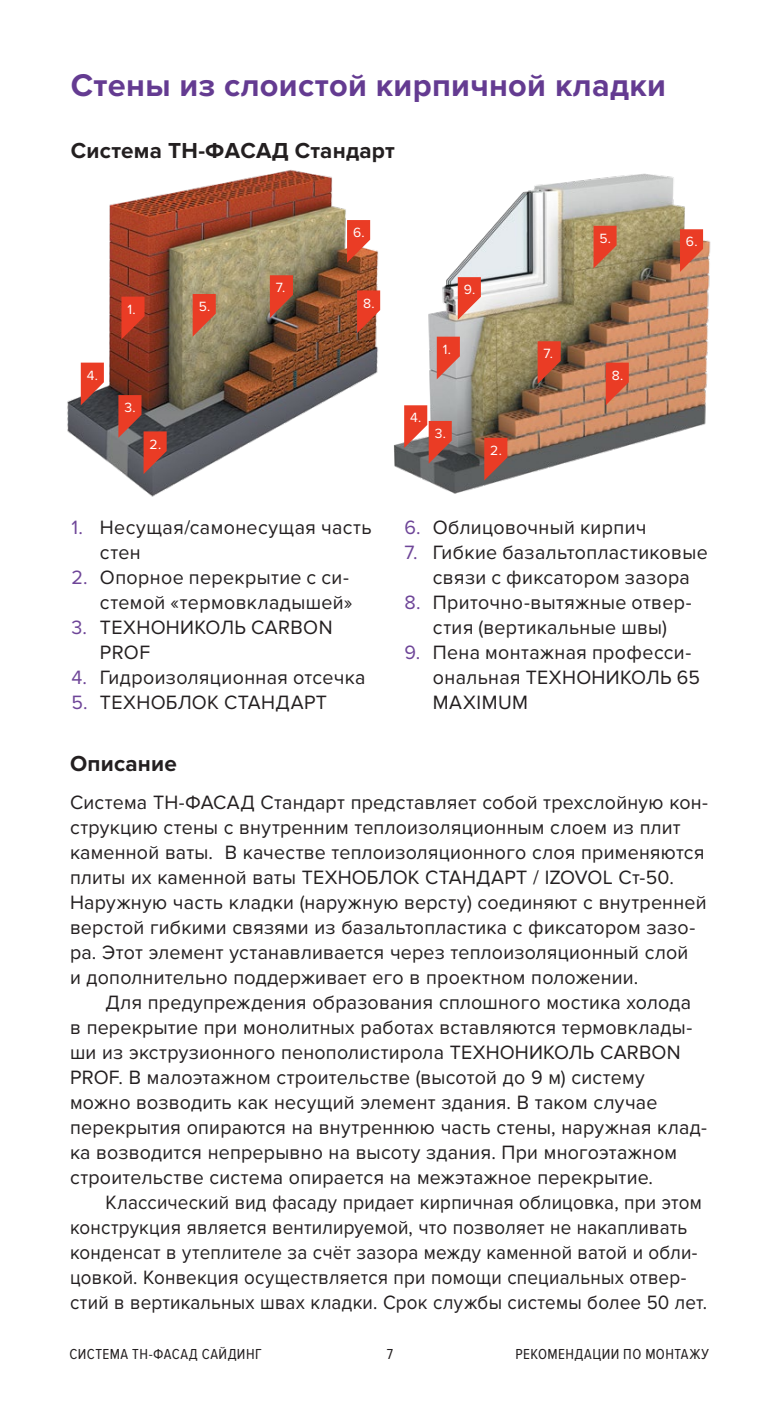
<style>
.page{position:relative;width:780px;height:1418px;background:#fff}
.page>*{position:absolute;margin:0;border:0;box-sizing:border-box;transform-origin:0 0}
.t1{font:700 32.5px "Proxima Nova";letter-spacing:.01em;color:#643b91}
.t2{font:700 22.5px "Proxima Nova";letter-spacing:.01em;color:#231f20}
.t3{font:20px/25px "Proxima Nova";letter-spacing:.01em;color:#231f20}
.t4{font:20px/25px "Proxima Nova";letter-spacing:.01em;color:#231f20;scale:.94 1}
.t5{font:15px "Proxima Nova Cond";letter-spacing:.03em;color:#231f20}
.t6{font:13.75px "Proxima Nova";color:#fff}
.s1{color:#6e4598}
</style>
<div class="page">
<img style="left:67px;top:169px;width:644px;height:328px">
<svg style="left:118px;top:395px;width:49px;height:79px;background:#924f48"></svg>
<svg style="left:484px;top:438px;width:23px;height:42px"></svg>
<svg style="left:81px;top:362px;width:23px;height:43px"></svg>
<svg style="left:404px;top:405px;width:48px;height:58px;background:#ba6156"></svg>
<svg style="left:193px;top:294px;width:23px;height:42px"></svg>
<svg style="left:593px;top:226px;width:23px;height:42px"></svg>
<svg style="left:347px;top:220px;width:23px;height:43px"></svg>
<svg style="left:680px;top:229px;width:23px;height:43px"></svg>
<svg style="left:357px;top:290px;width:23px;height:43px"></svg>
<svg style="left:605px;top:362px;width:23px;height:43px"></svg>
<svg style="left:458px;top:277px;width:23px;height:43px"></svg>
<svg style="left:270px;top:275px;width:23px;height:43px"></svg>
<svg style="left:537px;top:341px;width:23px;height:43px"></svg>
<svg style="left:121px;top:296px;width:23px;height:43px"></svg>
<svg style="left:437px;top:336px;width:23px;height:43px"></svg>
<h1 class="t1" style="left:71px;top:66px;width:596px">Стены из слоистой кирпичной кладки</h1>
<p class="t2" style="left:71px;top:138px;width:325px">Система ТН-ФАСАД Стандарт</p>
<p class="t6" style="left:87px;top:367px;width:13px">4.</p>
<p class="t6" style="left:127px;top:301px;width:10px">1.</p>
<p class="t6" style="left:124px;top:400px;width:13px">3.</p>
<p class="t6" style="left:150px;top:436px;width:13px">2.</p>
<p class="t6" style="left:199px;top:298px;width:13px">5.</p>
<p class="t6" style="left:353px;top:225px;width:13px">6.</p>
<p class="t6" style="left:276px;top:280px;width:11px">7.</p>
<p class="t6" style="left:464px;top:282px;width:13px">9.</p>
<p class="t6" style="left:363px;top:295px;width:13px">8.</p>
<p class="t6" style="left:443px;top:341px;width:10px">1.</p>
<p class="t6" style="left:410px;top:410px;width:13px">4.</p>
<p class="t6" style="left:434px;top:425px;width:13px">3.</p>
<p class="t6" style="left:490px;top:442px;width:13px">2.</p>
<p class="t6" style="left:543px;top:346px;width:11px">7.</p>
<p class="t6" style="left:599px;top:230px;width:13px">5.</p>
<p class="t6" style="left:611px;top:367px;width:13px">8.</p>
<p class="t6" style="left:686px;top:234px;width:13px">6.</p>
<p class="t3" style="left:100px;top:515px;width:273px;text-indent:-28px"><span class="s1">1.</span> Несущая/самонесущая часть стен</p>
<p class="t3" style="left:72px;top:565px;width:282px;text-align:right"><span class="s1">2.</span> Опорное перекрытие с си&shy;стемой «термовкладышей»</p>
<p class="t3" style="left:100px;top:615px;width:234px;text-indent:-28px"><span class="s1">3.</span> ТЕХНОНИКОЛЬ CARBON<br>PROF</p>
<p class="t3" style="left:72px;top:665px;width:295px"><span class="s1">4.</span> Гидроизоляционная отсечка</p>
<p class="t3" style="left:72px;top:690px;width:257px"><span class="s1">5.</span> ТЕХНОБЛОК СТАНДАРТ</p>
<p class="t3" style="left:404px;top:515px;width:243px"><span class="s1">6.</span> Облицовочный кирпич</p>
<p class="t3" style="left:404px;top:540px;width:305px;text-align:center"><span class="s1">7.</span> Гибкие базальтопластиковые связи с фиксатором зазора</p>
<p class="t3" style="left:404px;top:590px;width:289px;text-align:center"><span class="s1">8.</span> Приточно-вытяжные отвер&shy;стия (вертикальные швы)</p>
<p class="t3" style="left:433px;top:640px;width:269px;text-indent:-28px"><span class="s1">9.</span> Пена монтажная професси&shy;ональная ТЕХНОНИКОЛЬ 65<br>MAXIMUM</p>
<p class="t2" style="left:70px;top:750px;width:108px">Описание</p>
<p class="t3" style="left:70px;top:790px;width:639px">Система ТН-ФАСАД Стандарт представляет собой трехслойную кон&shy;струкцию стены с внутренним теплоизоляционным слоем из плит каменной ваты. В качестве теплоизоляционного слоя применяются плиты их каменной ваты ТЕХНОБЛОК СТАНДАРТ / IZOVOL Ст-50.<br>Наружную часть кладки (наружную версту) соединяют с внутренней верстой гибкими связями из базальтопластика с фиксатором зазо&shy;ра. Этот элемент устанавливается через теплоизоляционный слой<br>и дополнительно поддерживает его в проектном положении.</p>
<p class="t3" style="left:70px;top:990px;width:638px;text-indent:35px">Для предупреждения образования сплошного мостика холода<br>в перекрытие при монолитных работах вставляются термовклады&shy;ши из экструзионного пенополистирола ТЕХНОНИКОЛЬ CARBON PROF. В малоэтажном строительстве (высотой до 9 м) систему можно возводить как несущий элемент здания. В таком случае перекрытия опираются на внутреннюю часть стены, наружная клад&shy;ка возводится непрерывно на высоту здания. При многоэтажном строительстве система опирается на межэтажное перекрытие.</p>
<p class="t4" style="left:70px;top:1190px;width:679px;text-indent:35px">Классический вид фасаду придает кирпичная облицовка, при этом конструкция является вентилируемой, что позволяет не накапливать конденсат в утеплителе за счёт зазора между каменной ватой и обли&shy;цовкой. Конвекция осуществляется при помощи специальных отвер&shy;стий в вертикальных швах кладки. Срок службы системы более 50 лет.</p>
<p class="t5" style="left:69px;top:1345px;width:194px">СИСТЕМА ТН-ФАСАД САЙДИНГ</p>
<p class="t5" style="left:387px;top:1345px;width:8px">7</p>
<p class="t5" style="left:515px;top:1345px;width:195px">РЕКОМЕНДАЦИИ ПО МОНТАЖУ</p>
</div>
